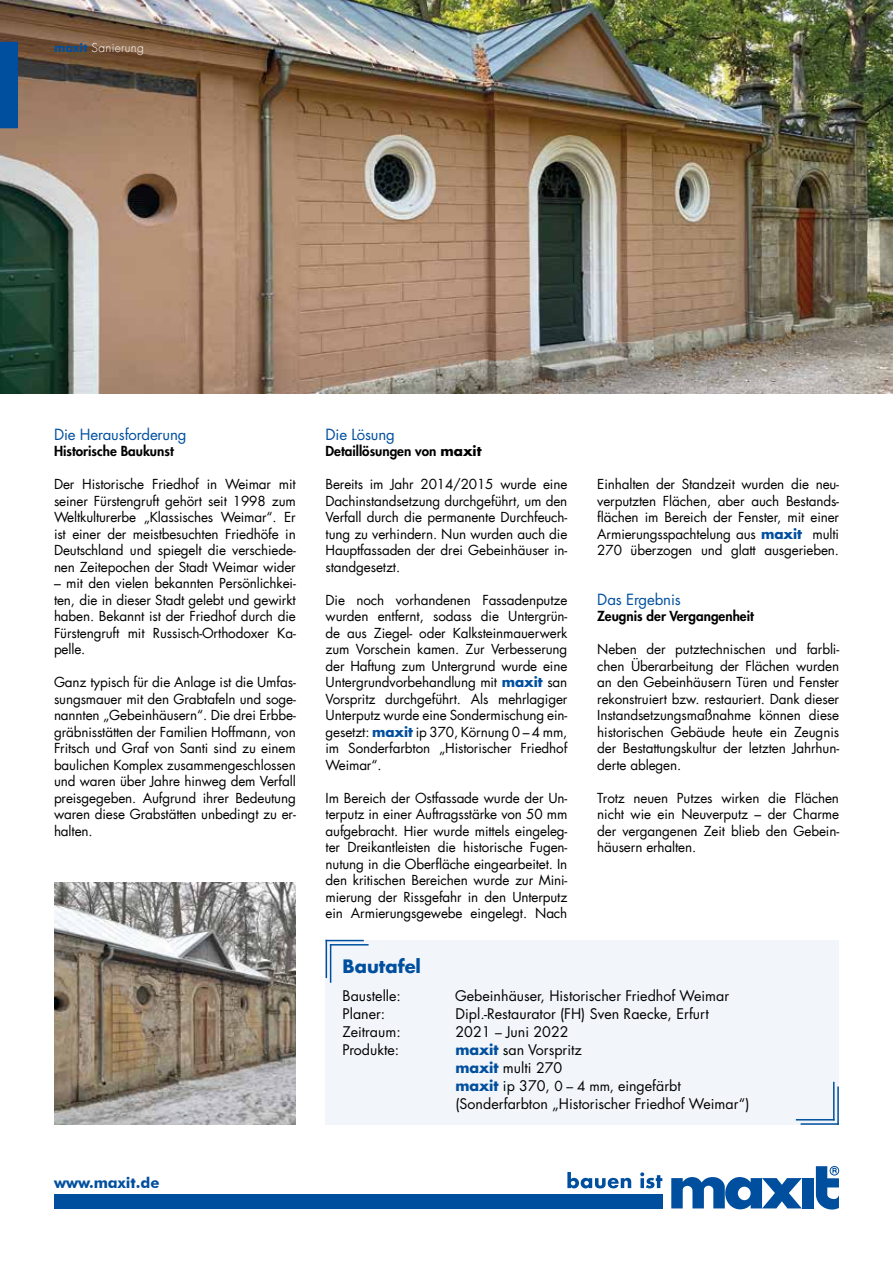
<style>
.page{position:relative;width:893px;height:1263px;background:#fff}
.page>*{position:absolute;margin:0;border:0;box-sizing:border-box;transform-origin:0 0}
.t1{font:700 18px "Futura LT Pro";color:#004f9f}
.t2{font:15px "Futura LT Pro";letter-spacing:-.01em;color:#004f9f}
.t3{font:700 15px "Futura BT";color:#004f9f}
.t4{font:14.25px/18px "Futura LT Pro";color:#000}
.t5{font:13.5px/16.5px "Futura LT";letter-spacing:-.01em;color:#000;text-align:justify}
.t6{font:800 13.5px "Futura LT Pro";color:#000}
.t7{font:300 12px "Futura LT";letter-spacing:.025em;color:#fff}
.s1{font-family:"Futura BT";font-weight:700;color:#004f9f}
.s2{font-weight:700}
.s3{font-weight:700;color:#004f9f}
.s4{font-size:13.5px}
.s5{font-family:"Futura LT";font-weight:700;color:#004f9f}
</style>
<div class="page">
<img style="left:0;top:0;width:893px;height:393px">
<div style="left:326px;top:940px;width:513px;height:185px;background:#f2f6fa"></div>
<svg style="left:567px;top:1172px;width:95px;height:16px"></svg>
<div style="left:54px;top:1193px;width:608px;height:15px;background:#004f9f"></div>
<svg style="left:816px;top:1166px;width:23px;height:43px"></svg>
<div style="left:802px;top:1178px;width:11px;height:30px;background:#004f9f"></div>
<svg style="left:671px;top:1177px;width:131px;height:32px"></svg>
<div style="left:0;top:42px;width:18px;height:86px;background:#004f9f"></div>
<hr style="left:326px;top:940px;width:1px;height:38px;background:#004f9f">
<hr style="left:330px;top:944px;width:1px;height:39px;background:#004f9f">
<hr style="left:326px;top:940px;width:38px;height:1px;background:#004f9f">
<hr style="left:330px;top:944px;width:39px;height:1px;background:#004f9f">
<hr style="left:837px;top:1086px;width:2px;height:39px;background:#004f9f">
<hr style="left:833px;top:1082px;width:1px;height:38px;background:#004f9f">
<hr style="left:801px;top:1123px;width:38px;height:2px;background:#004f9f">
<hr style="left:796px;top:1119px;width:38px;height:1px;background:#004f9f">
<img style="left:54px;top:883px;width:242px;height:242px">
<p class="t7" style="left:54px;top:41px;width:91px"><span class="s1">maxit</span> Sanierung</p>
<p class="t2" style="left:54px;top:424px;width:134px">Die Herausforderung</p>
<p class="t6" style="left:54px;top:441px;width:121px">Historische Baukunst</p>
<p class="t5" style="left:54px;top:476px;width:243px">Der Historische Friedhof in Weimar mit seiner Fürstengruft gehört seit 1998 zum Weltkulturerbe „Klassisches Weimar“. Er ist einer der meistbesuchten Friedhöfe in Deutschland und spiegelt die verschiede&shy;nen Zeitepochen der Stadt Weimar wider</p>
<p class="t5" style="left:54px;top:575px;width:243px">– mit den vielen bekannten Persönlichkei&shy;ten, die in dieser Stadt gelebt und gewirkt haben. Bekannt ist der Friedhof durch die Fürstengruft mit Russisch-Orthodoxer Ka&shy;pelle.</p>
<p class="t5" style="left:54px;top:674px;width:243px">Ganz typisch für die Anlage ist die Umfas&shy;sungsmauer mit den Grabtafeln und soge&shy;nannten „Gebeinhäusern“. Die drei Erbbe&shy;gräbnisstätten der Familien Hoffmann, von Fritsch und Graf von Santi sind zu einem baulichen Komplex zusammengeschlossen und waren über Jahre hinweg dem Verfall preisgegeben. Aufgrund ihrer Bedeutung waren diese Grabstätten unbedingt zu er&shy;halten.</p>
<p class="t3" style="left:54px;top:1173px;width:107px">www.maxit.de</p>
<p class="t2" style="left:326px;top:424px;width:71px">Die Lösung</p>
<p class="t6" style="left:326px;top:441px;width:157px">Detaillösungen von <span class="s2">maxit</span></p>
<p class="t5" style="left:326px;top:476px;width:243px">Bereits im Jahr 2014/2015 wurde eine Dachinstandsetzung durchgeführt, um den Verfall durch die permanente Durchfeuch&shy;tung zu verhindern. Nun wurden auch die Hauptfassaden der drei Gebeinhäuser in&shy;standgesetzt.</p>
<p class="t5" style="left:326px;top:592px;width:243px">Die noch vorhandenen Fassadenputze wurden entfernt, sodass die Untergrün&shy;de aus Ziegel- oder Kalksteinmauerwerk zum Vorschein kamen. Zur Verbesserung der Haftung zum Untergrund wurde eine Untergrundvorbehandlung mit <span class="s3">maxit</span> san Vorspritz durchgeführt. Als mehrlagiger Unterputz wurde eine Sondermischung ein&shy;gesetzt: <span class="s3">maxit</span> ip 370, Körnung 0 – 4 mm, im Sonderfarbton „Historischer Friedhof Weimar“.</p>
<p class="t5" style="left:326px;top:790px;width:243px">Im Bereich der Ostfassade wurde der Un&shy;terputz in einer Auftragsstärke von 50 mm aufgebracht. Hier wurde mittels eingeleg&shy;ter Dreikantleisten die historische Fugen&shy;nutung in die Oberfläche eingearbeitet. In den kritischen Bereichen wurde zur Mini&shy;mierung der Rissgefahr in den Unterputz ein Armierungsgewebe eingelegt. Nach</p>
<p class="t5" style="left:597px;top:476px;width:243px">Einhalten der Standzeit wurden die neu&shy;verputzten Flächen, aber auch Bestands&shy;flächen im Bereich der Fenster, mit einer Armierungsspachtelung aus <span class="s3">maxit</span> multi 270 überzogen und glatt ausgerieben.</p>
<p class="t2" style="left:597px;top:589px;width:85px">Das Ergebnis</p>
<p class="t6" style="left:597px;top:606px;width:158px">Zeugnis der Vergangenheit</p>
<p class="t5" style="left:597px;top:641px;width:243px">Neben der putztechnischen und farbli&shy;chen Überarbeitung der Flächen wurden an den Gebeinhäusern Türen und Fenster rekonstruiert bzw. restauriert. Dank dieser Instandsetzungsmaßnahme können diese historischen Gebäude heute ein Zeugnis der Bestattungskultur der letzten Jahrhun&shy;derte ablegen.</p>
<p class="t5" style="left:597px;top:790px;width:243px">Trotz neuen Putzes wirken die Flächen nicht wie ein Neuverputz – der Charme der vergangenen Zeit blieb den Gebein&shy;häusern erhalten.</p>
<h1 class="t1" style="left:343px;top:952px;width:80px">Bautafel</h1>
<p class="t4" style="left:343px;top:987px;width:60px">Baustelle:</p>
<p class="t4" style="left:455px;top:987px;width:275px">Gebeinhäuser, Historischer Friedhof Weimar</p>
<p class="t4" style="left:343px;top:1005px;width:44px">Planer:</p>
<p class="t4" style="left:455px;top:1005px;width:255px">Dipl.-Restaurator (FH) Sven Raecke, Erfurt</p>
<p class="t4" style="left:343px;top:1023px;width:60px">Zeitraum:</p>
<p class="t4" style="left:455px;top:1023px;width:115px">2021 <span class="s4">–</span> Juni 2022</p>
<p class="t4" style="left:343px;top:1041px;width:58px">Produkte:</p>
<p class="t4" style="left:455px;top:1041px;width:295px"><span class="s5">maxit</span> san Vorspritz<br><span class="s5">maxit</span> multi 270<br><span class="s5">maxit</span> ip 370, <span class="s4">0 – 4 mm,</span> eingefärbt (Sonderfarbton „Historischer Friedhof Weimar“)</p>
</div>
